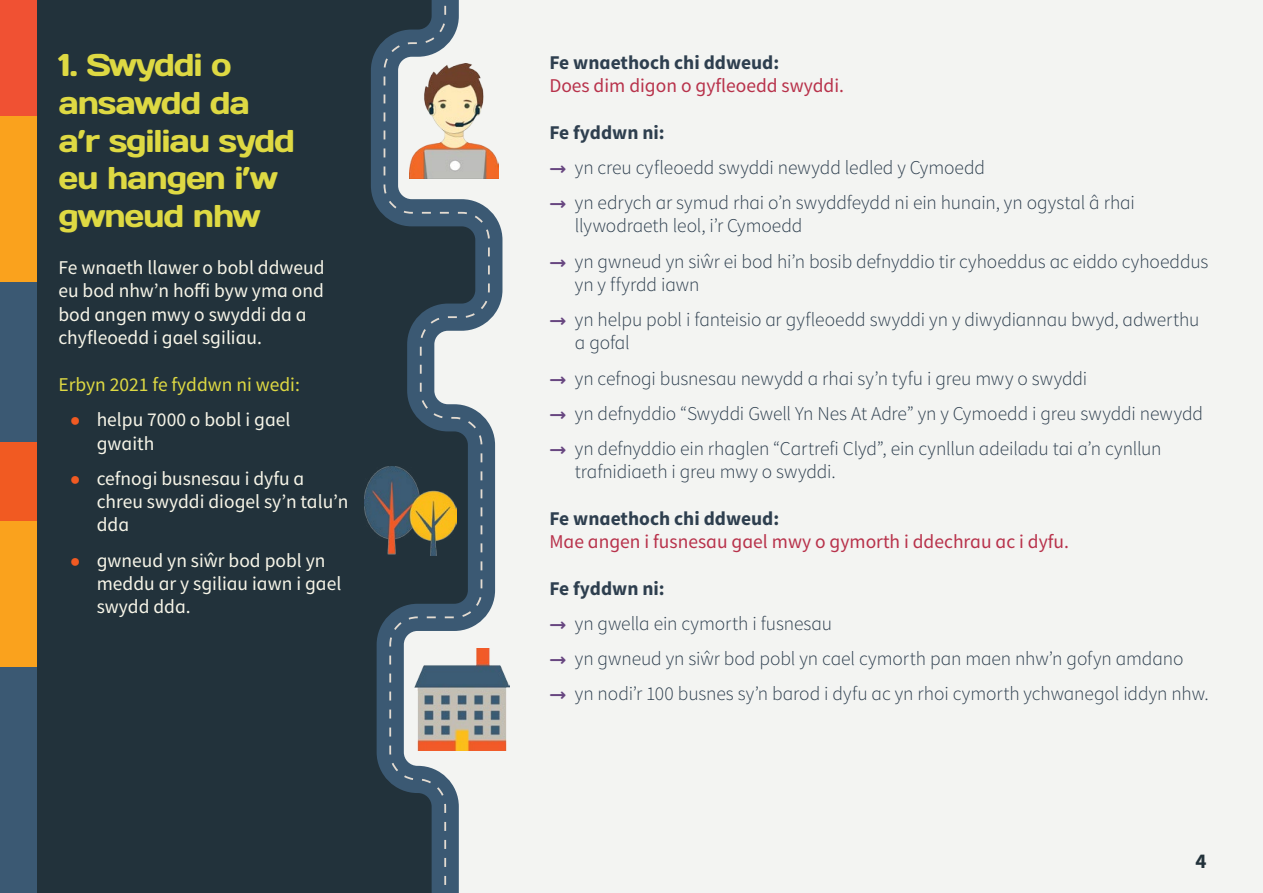
<style>
.page{position:relative;width:1263px;height:893px;background:#fff}
.page>*{position:absolute;margin:0;border:0;box-sizing:border-box;transform-origin:0 0}
.t1{font:31.5px/37.8px "Days";letter-spacing:-.04em;color:#ded943}
.t2{font:700 21px "Source Sans Pro";color:#22323b}
.t3{font:300 19.5px/23.4px "Source Sans Pro";letter-spacing:-.005em;color:#2e3f4f}
.t4{font:19.5px/23.4px "Source Sans Pro";color:#f7f5e8}
.t5{font:19.5px "Source Sans Pro";color:#b8324b}
.t6{font:700 19.5px "Source Sans Pro";color:#2e3f4f}
.t7{font:19.5px "Source Sans Pro";color:#ded943}
.s1{font-family:"Arial";font-weight:700;font-size:18px;color:#f15a22}
.s2{font-family:"Comfortaa";font-weight:700;font-size:18px;color:#674680}
</style>
<div class="page">
<div style="left:0;top:0;width:831px;height:893px;background:#22323b"></div>
<div style="left:502px;top:0;width:761px;height:893px;background:#f3f4f2"></div>
<svg style="left:371px;top:0;width:131px;height:893px"></svg>
<svg style="left:384px;top:6px;width:106px;height:879px"></svg>
<div style="left:0;top:0;width:37px;height:144px;background:#f05133"></div>
<div style="left:0;top:116px;width:37px;height:184px;background:#faa21d"></div>
<div style="left:0;top:282px;width:37px;height:184px;background:#3b5973"></div>
<div style="left:0;top:442px;width:37px;height:183px;background:#f15a22"></div>
<div style="left:0;top:521px;width:37px;height:184px;background:#faa21d"></div>
<div style="left:0;top:667px;width:37px;height:226px;background:#3b5973"></div>
<img style="left:415px;top:648px;width:94px;height:102px">
<img style="left:410px;top:64px;width:88px;height:114px">
<img style="left:365px;top:467px;width:91px;height:88px">
<h1 class="t1" style="left:58px;top:44px;width:238px">1. Swyddi o ansawdd da a’r sgiliau sydd eu hangen i’w gwneud nhw</h1>
<p class="t4" style="left:58px;top:256px;width:268px">Fe wnaeth llawer o bobl ddweud eu bod nhw’n hoffi byw yma ond bod angen mwy o swyddi da a chyfleoedd i gael sgiliau.</p>
<p class="t7" style="left:58px;top:372px;width:243px">Erbyn 2021 fe fyddwn ni wedi:</p>
<p class="t4" style="left:97px;top:408px;width:195px;text-indent:-27px"><span class="s1">●</span> helpu 7000 o bobl i gael gwaith</p>
<p class="t4" style="left:97px;top:466px;width:253px;text-indent:-27px"><span class="s1">●</span> cefnogi busnesau i dyfu a chreu swyddi diogel sy’n talu’n dda</p>
<p class="t4" style="left:97px;top:548px;width:246px;text-indent:-27px"><span class="s1">●</span> gwneud yn siŵr bod pobl yn meddu ar y sgiliau iawn i gael swydd dda.</p>
<p class="t6" style="left:549px;top:49px;width:231px">Fe wnaethoch chi ddweud:</p>
<p class="t5" style="left:549px;top:73px;width:296px">Does dim digon o gyfleoedd swyddi.</p>
<p class="t6" style="left:549px;top:119px;width:117px">Fe fyddwn ni:</p>
<p class="t3" style="left:549px;top:156px;width:437px"><span class="s2">→</span> yn creu cyfleoedd swyddi newydd ledled y Cymoedd</p>
<p class="t3" style="left:575px;top:191px;width:562px;text-indent:-26px"><span class="s2">→</span> yn edrych ar symud rhai o’n swyddfeydd ni ein hunain, yn ogystal â rhai llywodraeth leol, i’r Cymoedd</p>
<p class="t3" style="left:575px;top:249px;width:635px;text-indent:-26px"><span class="s2">→</span> yn gwneud yn siŵr ei bod hi’n bosib defnyddio tir cyhoeddus ac eiddo cyhoeddus yn y ffyrdd iawn</p>
<p class="t3" style="left:575px;top:308px;width:626px;text-indent:-26px"><span class="s2">→</span> yn helpu pobl i fanteisio ar gyfleoedd swyddi yn y diwydiannau bwyd, adwerthu a gofal</p>
<p class="t3" style="left:549px;top:366px;width:539px"><span class="s2">→</span> yn cefnogi busnesau newydd a rhai sy’n tyfu i greu mwy o swyddi</p>
<p class="t3" style="left:549px;top:401px;width:655px"><span class="s2">→</span> yn defnyddio “Swyddi Gwell Yn Nes At Adre” yn y Cymoedd i greu swyddi newydd</p>
<p class="t3" style="left:575px;top:437px;width:588px;text-indent:-26px"><span class="s2">→</span> yn defnyddio ein rhaglen “Cartrefi Clyd”, ein cynllun adeiladu tai a’n cynllun trafnidiaeth i greu mwy o swyddi.</p>
<p class="t6" style="left:549px;top:505px;width:231px">Fe wnaethoch chi ddweud:</p>
<p class="t5" style="left:549px;top:529px;width:521px">Mae angen i fusnesau gael mwy o gymorth i ddechrau ac i dyfu.</p>
<p class="t6" style="left:549px;top:575px;width:117px">Fe fyddwn ni:</p>
<p class="t3" style="left:549px;top:612px;width:284px"><span class="s2">→</span> yn gwella ein cymorth i fusnesau</p>
<p class="t3" style="left:549px;top:647px;width:636px"><span class="s2">→</span> yn gwneud yn siŵr bod pobl yn cael cymorth pan maen nhw’n gofyn amdano</p>
<p class="t3" style="left:549px;top:682px;width:661px"><span class="s2">→</span> yn nodi’r 100 busnes sy’n barod i dyfu ac yn rhoi cymorth ychwanegol iddyn nhw.</p>
<p class="t2" style="left:1195px;top:846px;width:13px">4</p>
</div>
